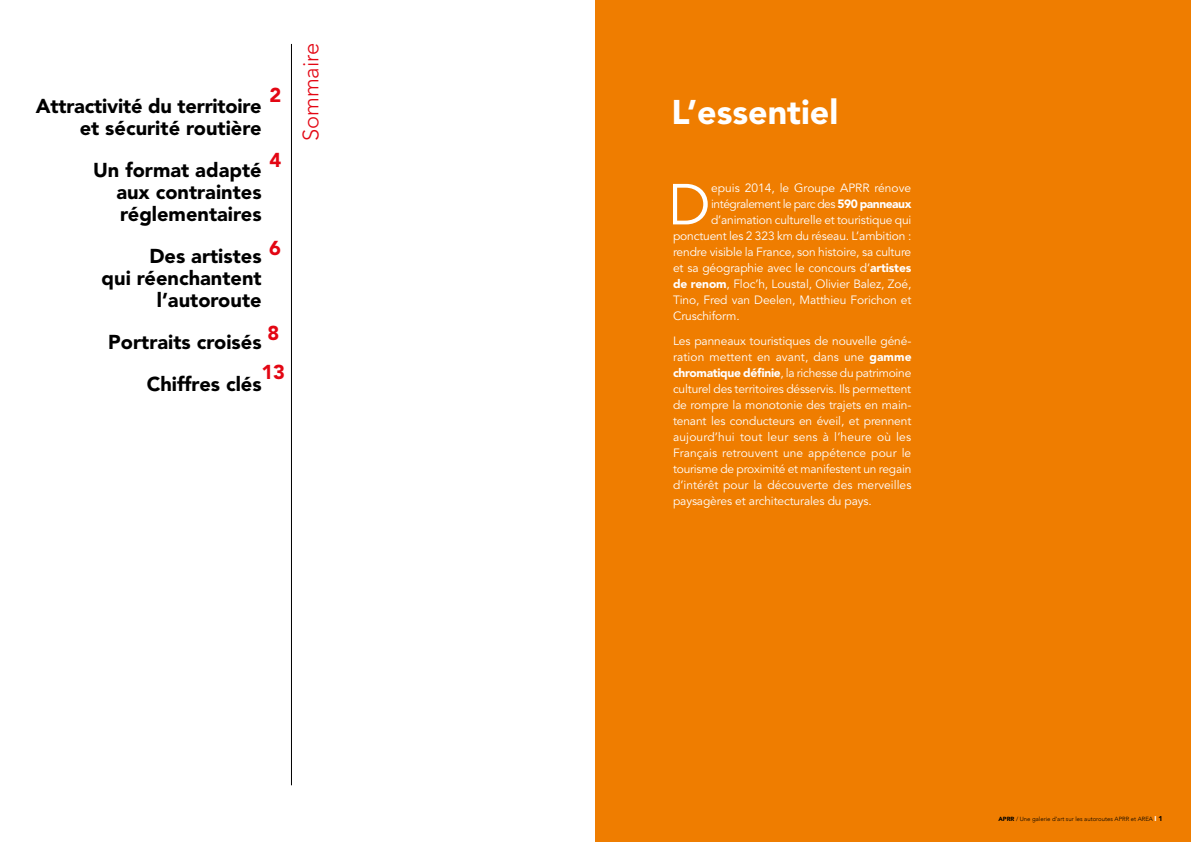
<style>
.page{position:relative;width:1191px;height:842px;background:#fff}
.page>*{position:absolute;margin:0;border:0;box-sizing:border-box;transform-origin:0 0}
.t1{font:57.2px "Avenir LT Std";color:#fff}
.t2{font:900 34px "Avenir LT Std";color:#fff}
.t3{font:300 22px "Avenir LT Std";color:#e30613}
.t4{font:900 20px/22px "Avenir LT Std";color:#000;text-align:right}
.t5{font:900 20px/39.7px "Avenir LT Std";color:#e30613}
.t6{font:12px/16px "Avenir LT Std";letter-spacing:-.01em;color:#fff;text-align:justify}
.t7{font:12px "Avenir LT Std";letter-spacing:-.035em;color:#fff}
.t8{font:300 6px "Avenir";color:#000}
.s1{font-weight:900}
.s2{font-weight:900;font-size:7px;color:#fff}
.s3{font-weight:900;font-size:7px}
</style>
<div class="page">
<div style="left:595px;top:0;width:596px;height:842px;background:#ef7d00"></div>
<hr style="left:291px;top:44px;width:1px;height:741px;background:#000">
<h3 class="t5" style="left:269px;top:75px;width:13px">2</h3>
<h3 class="t4" style="left:36px;top:95px;width:227px">Attractivité du territoire et sécurité routière</h3>
<h3 class="t4" style="left:116px;top:159px;width:147px;text-align:justify;text-indent:-23px">Un format adapté aux contraintes réglementaires</h3>
<h3 class="t4" style="left:102px;top:245px;width:161px">Des artistes<br>qui réenchantent l’autoroute</h3>
<h3 class="t4" style="left:108px;top:321px;width:155px;line-height:41.8px">Portraits croisés<br>Chiffres clés</h3>
<h3 class="t5" style="left:269px;top:140px;width:13px">4</h3>
<h3 class="t5" style="left:269px;top:228px;width:13px">6</h3>
<h3 class="t5" style="left:261px;top:313px;width:25px">8<br>13</h3>
<h3 class="t3" style="left:298px;top:141px;width:100px;rotate:-90deg">Sommaire</h3>
<h2 class="t2" style="left:671px;top:91px;width:168px">L’essentiel</h2>
<h1 class="t1" style="left:668px;top:172px;width:44px">D</h1>
<p class="t6" style="left:711px;top:181px;width:202px">epuis 2014, le Groupe APRR rénove</p>
<p class="t7" style="left:711px;top:197px;width:202px">intégralement le parc des <span class="s1">590 panneaux</span></p>
<p class="t6" style="left:711px;top:213px;width:202px">d’animation culturelle et touristique qui</p>
<p class="t6" style="left:673px;top:229px;width:240px">ponctuent les 2 323 km du réseau. L’ambition :</p>
<p class="t6" style="left:673px;top:245px;width:240px">rendre visible la France, son histoire, sa culture</p>
<p class="t6" style="left:673px;top:261px;width:240px">et sa géographie avec le concours d’<span class="s1">artistes</span></p>
<p class="t6" style="left:673px;top:277px;width:240px"><span class="s1">de renom</span>, Floc’h, Loustal, Olivier Balez, Zoé,</p>
<p class="t6" style="left:673px;top:293px;width:240px">Tino, Fred van Deelen, Matthieu Forichon et</p>
<p class="t6" style="left:673px;top:309px;width:68px">Cruschiform.</p>
<p class="t6" style="left:673px;top:333px;width:240px">Les panneaux touristiques de nouvelle géné&shy;ration mettent en avant, dans une <span class="s1">gamme chromatique définie</span>, la richesse du patrimoine culturel des territoires désservis. Ils permettent de rompre la monotonie des trajets en main&shy;tenant les conducteurs en éveil, et prennent aujourd’hui tout leur sens à l’heure où les Français retrouvent une appétence pour le tourisme de proximité et manifestent un regain d’intérêt pour la découverte des merveilles paysagères et architecturales du pays.</p>
<p class="t8" style="left:998px;top:815px;width:166px"><span class="s1">APRR</span> / Une galerie d’art sur les autoroutes APRR et AREA <span class="s2">I</span> <span class="s3">1</span></p>
</div>
